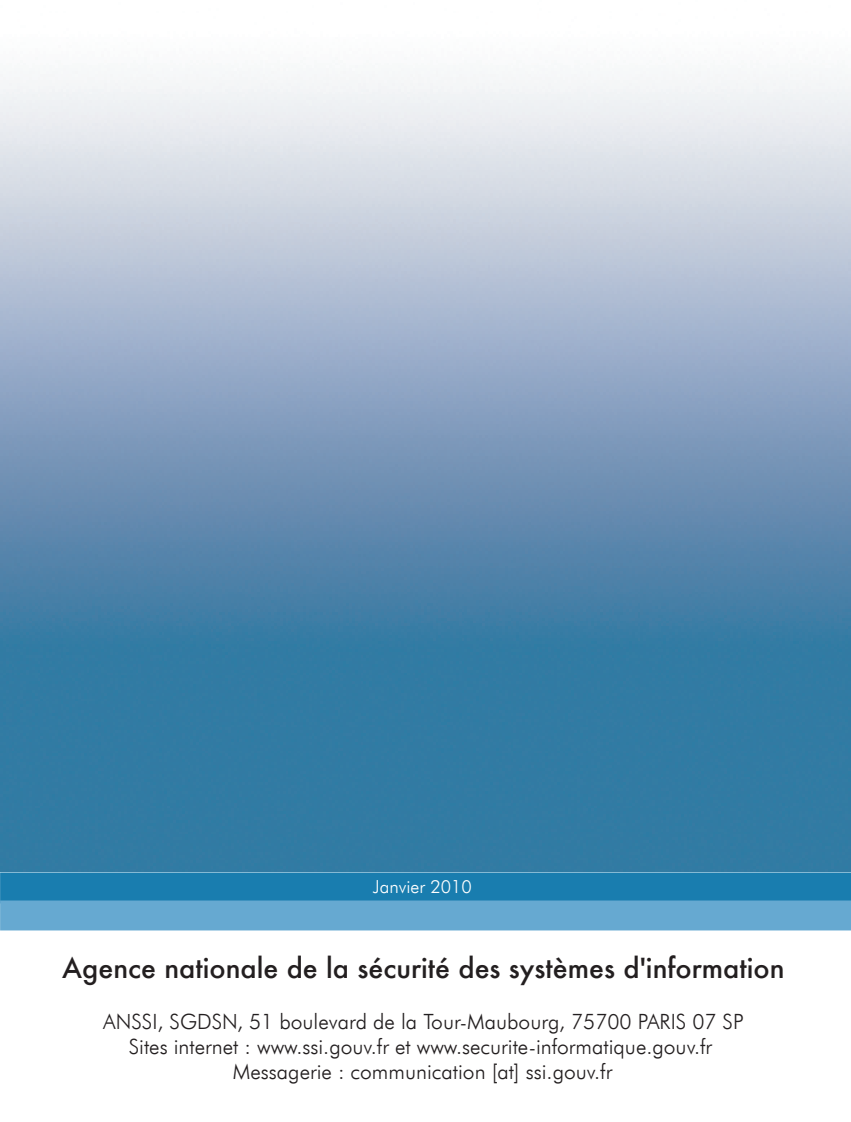
<style>
.page{position:relative;width:851px;height:1122px;background:#fff}
.page>*{position:absolute;margin:0;border:0;box-sizing:border-box;transform-origin:0 0}
.t1{font:500 27px "Futura";color:#231f20}
.t2{font:300 21px/25.2px "Futura BT";color:#231f20;text-align:center}
.t3{font:300 18px "Futura BT";color:#fff}
</style>
<div class="page">
<div style="left:0;top:872px;width:850px;height:31px;background:#197daf"></div>
<div style="left:0;top:900px;width:851px;height:30px;background:#66a9d1"></div>
<img style="left:0;top:77px;width:850px;height:794px">
<p class="t3" style="left:373px;top:876px;width:100px">Janvier 2010</p>
<p class="t1" style="left:62px;top:949px;width:723px">Agence nationale de la sécurité des systèmes d'information</p>
<p class="t2" style="left:103px;top:1008px;width:641px">ANSSI, SGDSN, 51 boulevard de la Tour-Maubourg, 75700 PARIS 07 SP<br>Sites internet : www.ssi.gouv.fr et www.securite-informatique.gouv.fr<br>Messagerie : communication [at] ssi.gouv.fr</p>
</div>
